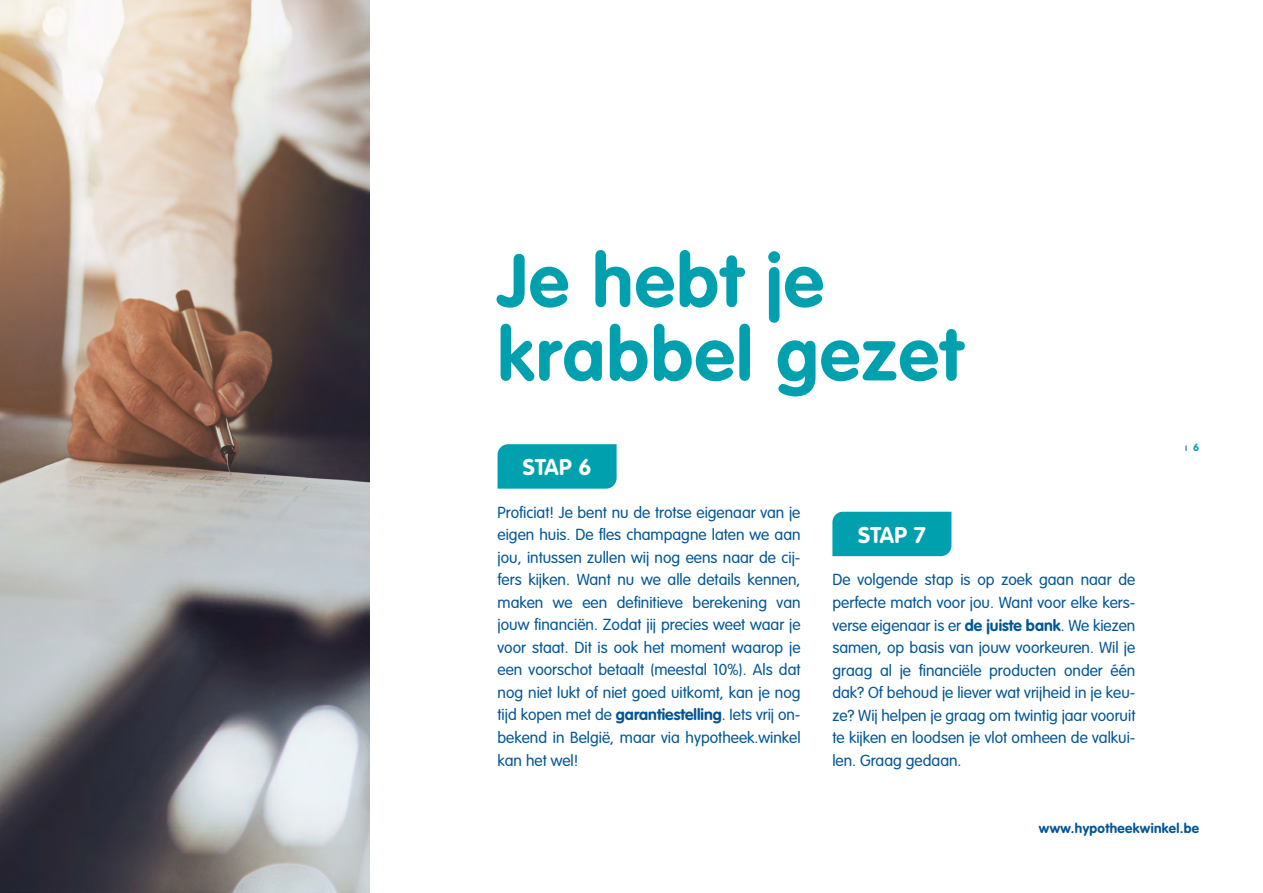
<style>
.page{position:relative;width:1263px;height:893px;background:#fff}
.page>*{position:absolute;margin:0;border:0;box-sizing:border-box;transform-origin:0 0}
.t1{font:700 73.65px/73.7px "VAG Rounded Std";letter-spacing:.025em;color:#00a0af}
.t2{font:700 22.5px "VAG Rounded Std";letter-spacing:.02em;color:#fff}
.t3{font:300 15.75px/22.5px "VAG Rounded Std";color:#005596;text-align:justify}
.t4{font:700 13.5px "VAG Rounded Std";letter-spacing:.025em;color:#005596}
.t5{font:300 10.5px "VAG Rounded Std";color:#005596}
.s1{font-weight:700}
.s2{font-weight:700;color:#00a0af}
</style>
<div class="page">
<img style="left:0;top:0;width:370px;height:893px">
<div style="left:497px;top:444px;width:120px;height:45px;background:#00a0af"></div>
<div style="left:832px;top:512px;width:119px;height:44px;background:#00a0af"></div>
<h1 class="t1" style="left:497px;top:247px;width:466px">Je hebt je krabbel gezet</h1>
<h2 class="t2" style="left:523px;top:454px;width:70px">STAP 6</h2>
<p class="t3" style="left:497px;top:502px;width:305px">Proficiat! Je bent nu de trotse eigenaar van je eigen huis. De fles champagne laten we aan jou, intussen zullen wij nog eens naar de cij&shy;fers kijken. Want nu we alle details kennen, maken we een definitieve berekening van jouw financiën. Zodat jij precies weet waar je voor staat. Dit is ook het moment waarop je een voorschot betaalt (meestal 10%). Als dat nog niet lukt of niet goed uitkomt, kan je nog tijd kopen met de <span class="s1">garantiestelling</span>. Iets vrij on&shy;bekend in België, maar via hypotheek.winkel kan het wel!</p>
<h2 class="t2" style="left:858px;top:521px;width:69px">STAP 7</h2>
<p class="t3" style="left:832px;top:569px;width:304px">De volgende stap is op zoek gaan naar de perfecte match voor jou. Want voor elke kers&shy;verse eigenaar is er <span class="s1">de juiste bank</span>. We kiezen samen, op basis van jouw voorkeuren. Wil je graag al je financiële producten onder één dak? Of behoud je liever wat vrijheid in je keu&shy;ze? Wij helpen je graag om twintig jaar vooruit te kijken en loodsen je vlot omheen de valkui&shy;len. Graag gedaan.</p>
<p class="t5" style="left:1185px;top:441px;width:16px">ı <span class="s2">6</span></p>
<p class="t4" style="left:1039px;top:821px;width:162px">www.hypotheekwinkel.be</p>
</div>
